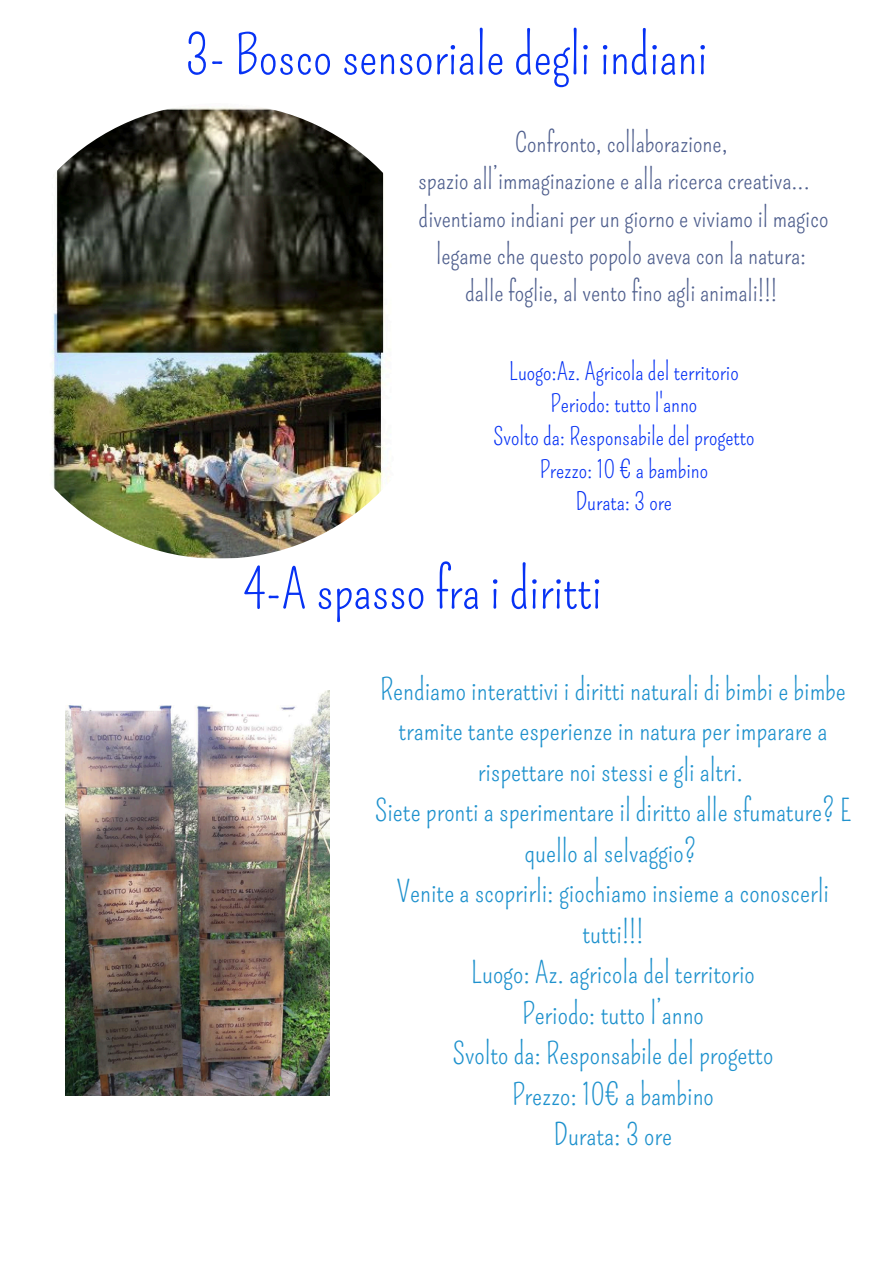
<style>
.page{position:relative;width:894px;height:1264px;background:#fff}
.page>*{position:absolute;margin:0;border:0;box-sizing:border-box;transform-origin:0 0}
.t1{font:54px "Pompiere";color:#0732f4}
.t2{font:29.55px/40.5px "Pompiere";color:#1e91cd;text-align:center}
.t3{font:27px "Pompiere";color:#4e5e8d}
.t4{font:24px "Pompiere";color:#0732f4}
</style>
<div class="page">
<img style="left:65px;top:690px;width:265px;height:405px">
<img style="left:52px;top:107px;width:337px;height:451px">
<h2 class="t1" style="left:185px;top:24px;width:523px">3- Bosco sensoriale degli indiani</h2>
<p class="t3" style="left:515px;top:127px;width:214px">Confronto, collaborazione,</p>
<p class="t3" style="left:418px;top:164px;width:393px">spazio all’immaginazione e alla ricerca creativa...</p>
<p class="t3" style="left:418px;top:201px;width:411px">diventiamo indiani per un giorno e viviamo il magico</p>
<p class="t3" style="left:436px;top:238px;width:371px">legame che questo popolo aveva con la natura:</p>
<p class="t3" style="left:465px;top:275px;width:314px">dalle foglie, al vento fino agli animali!!!</p>
<p class="t4" style="left:509px;top:357px;width:231px">Luogo:Az. Agricola del territorio</p>
<p class="t4" style="left:550px;top:390px;width:148px">Periodo: tutto l'anno</p>
<p class="t4" style="left:493px;top:422px;width:262px">Svolto da: Responsabile del progetto</p>
<p class="t4" style="left:539px;top:455px;width:170px">Prezzo: 10 € a bambino</p>
<h1 class="t4" style="left:575px;top:488px;width:98px">Durata: 3 ore</h1>
<h2 class="t1" style="left:244px;top:558px;width:359px">4-A spasso fra i diritti</h2>
<p class="t2" style="left:375px;top:669px;width:477px">Rendiamo interattivi i diritti naturali di bimbi e bimbe tramite tante esperienze in natura per imparare a rispettare noi stessi e gli altri.<br>Siete pronti a sperimentare il diritto alle sfumature? E quello al selvaggio?<br>Venite a scoprirli: giochiamo insieme a conoscerli tutti!!!<br>Luogo: Az. agricola del territorio<br>Periodo: tutto l’anno<br>Svolto da: Responsabile del progetto<br>Prezzo: 10€ a bambino<br>Durata: 3 ore</p>
</div>
